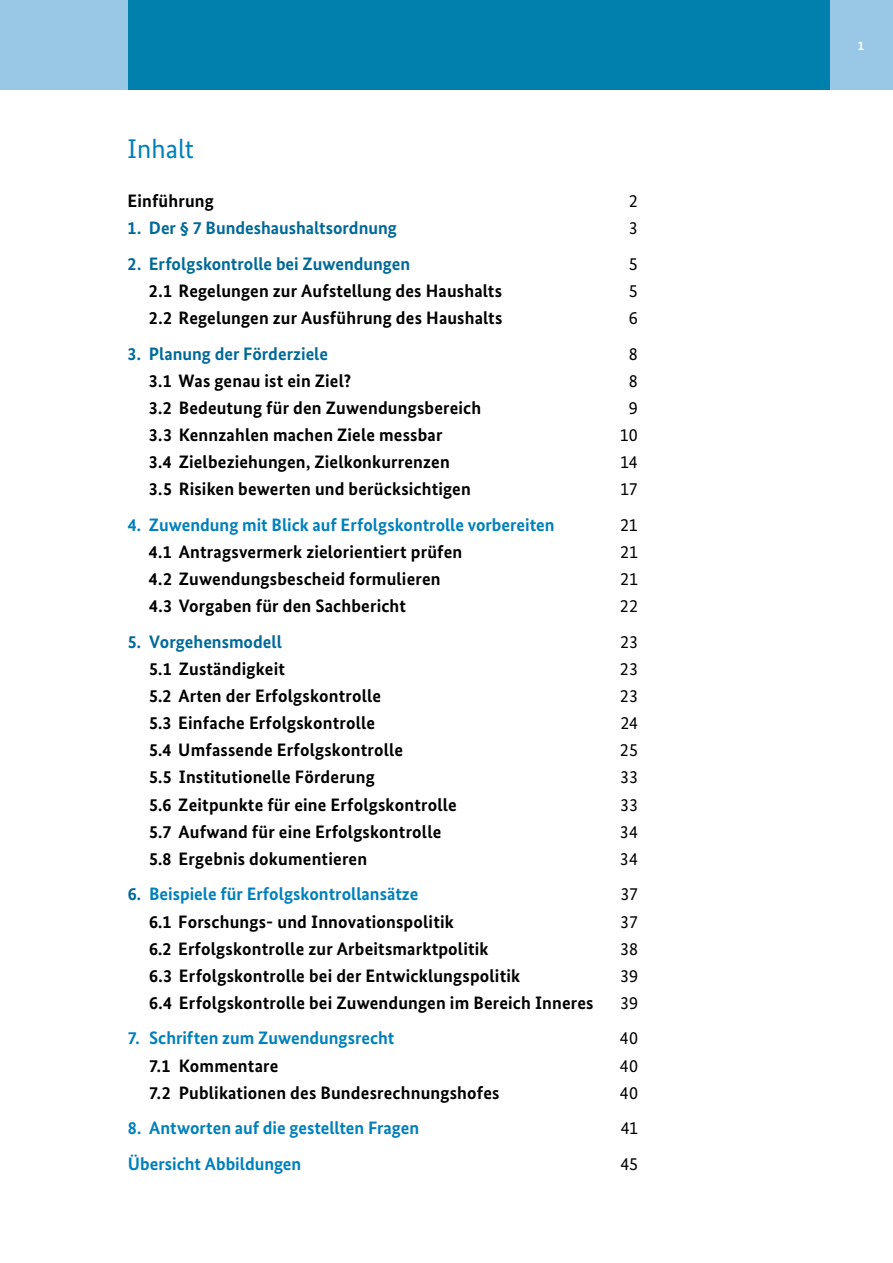
<style>
.page{position:relative;width:893px;height:1263px;background:#fff}
.page>*{position:absolute;margin:0;border:0;box-sizing:border-box;transform-origin:0 0}
.t1{font:27px "Bundes Sans";color:#0080bb}
.t2{font:700 18px "Bundes Sans";letter-spacing:.01em;color:#000}
.t3{font:700 18px "Bundes Sans";color:#0080bb}
.t4{font:700 18px "Bundes Sans";color:#006998}
.t5{font:18px "Bundes Sans";color:#000}
.t6{font:700 12.75px "Bundes Sans";color:#fff}
.s1{color:#006998}
</style>
<div class="page">
<div style="left:561px;top:0;width:332px;height:90px;background:#99c8e6"></div>
<div style="left:0;top:0;width:829px;height:90px;background:#0081ad"></div>
<div style="left:0;top:0;width:128px;height:90px;background:#99c8e6"></div>
<h2 class="t1" style="left:128px;top:132px;width:68px">Inhalt</h2>
<p class="t2" style="left:128px;top:190px;width:88px">Einführung</p>
<p class="t5" style="left:629px;top:190px;width:10px">2</p>
<p class="t4" style="left:128px;top:217px;width:271px">1. Der § 7 Bundeshaushaltsordnung</p>
<p class="t5" style="left:629px;top:217px;width:10px">3</p>
<p class="t4" style="left:128px;top:253px;width:284px">2. Erfolgskontrolle bei Zuwendungen</p>
<p class="t5" style="left:629px;top:253px;width:10px">5</p>
<p class="t2" style="left:149px;top:280px;width:355px">2.1 Regelungen zur Aufstellung des Haushalts</p>
<p class="t5" style="left:629px;top:280px;width:10px">5</p>
<p class="t2" style="left:149px;top:307px;width:355px">2.2 Regelungen zur Ausführung des Haushalts</p>
<p class="t5" style="left:629px;top:307px;width:10px">6</p>
<p class="t4" style="left:128px;top:343px;width:202px">3. Planung der Förderziele</p>
<p class="t5" style="left:629px;top:343px;width:10px">8</p>
<p class="t2" style="left:149px;top:370px;width:204px">3.1 Was genau ist ein Ziel?</p>
<p class="t5" style="left:629px;top:370px;width:10px">8</p>
<p class="t2" style="left:149px;top:397px;width:334px">3.2 Bedeutung für den Zuwendungsbereich</p>
<p class="t5" style="left:629px;top:397px;width:10px">9</p>
<p class="t2" style="left:149px;top:424px;width:295px">3.3 Kennzahlen machen Ziele messbar</p>
<p class="t5" style="left:620px;top:424px;width:19px">10</p>
<p class="t2" style="left:149px;top:451px;width:302px">3.4 Zielbeziehungen, Zielkonkurrenzen</p>
<p class="t5" style="left:620px;top:451px;width:19px">14</p>
<p class="t2" style="left:149px;top:478px;width:323px">3.5 Risiken bewerten und berücksichtigen</p>
<p class="t5" style="left:620px;top:478px;width:19px">17</p>
<p class="t3" style="left:128px;top:514px;width:428px">4. Zuwendung mit Blick auf Erfolgskontrolle vorbereiten</p>
<p class="t5" style="left:620px;top:514px;width:19px">21</p>
<p class="t2" style="left:149px;top:541px;width:315px">4.1 Antragsvermerk zielorientiert prüfen</p>
<p class="t5" style="left:620px;top:541px;width:19px">21</p>
<p class="t2" style="left:149px;top:568px;width:293px">4.2 Zuwendungsbescheid formulieren</p>
<p class="t5" style="left:620px;top:568px;width:19px">21</p>
<p class="t2" style="left:149px;top:595px;width:259px">4.3 Vorgaben für den Sachbericht</p>
<p class="t5" style="left:620px;top:595px;width:20px">22</p>
<p class="t4" style="left:128px;top:631px;width:156px">5. Vorgehensmodell</p>
<p class="t5" style="left:620px;top:631px;width:19px">23</p>
<p class="t2" style="left:149px;top:658px;width:138px">5.1 Zuständigkeit</p>
<p class="t5" style="left:620px;top:658px;width:20px">23</p>
<p class="t2" style="left:149px;top:685px;width:234px">5.2 Arten der Erfolgskontrolle</p>
<p class="t5" style="left:620px;top:685px;width:20px">23</p>
<p class="t2" style="left:149px;top:712px;width:228px">5.3 Einfache Erfolgskontrolle</p>
<p class="t5" style="left:620px;top:712px;width:19px">24</p>
<p class="t2" style="left:149px;top:739px;width:256px">5.4 Umfassende Erfolgskontrolle</p>
<p class="t5" style="left:620px;top:739px;width:20px">25</p>
<p class="t2" style="left:149px;top:766px;width:227px">5.5 Institutionelle Förderung</p>
<p class="t5" style="left:620px;top:766px;width:19px">33</p>
<p class="t2" style="left:149px;top:793px;width:309px">5.6 Zeitpunkte für eine Erfolgskontrolle</p>
<p class="t5" style="left:620px;top:793px;width:19px">33</p>
<p class="t2" style="left:149px;top:820px;width:294px">5.7 Aufwand für eine Erfolgskontrolle</p>
<p class="t5" style="left:620px;top:820px;width:20px">34</p>
<p class="t2" style="left:149px;top:848px;width:220px">5.8 Ergebnis dokumentieren</p>
<p class="t5" style="left:620px;top:848px;width:20px">34</p>
<p class="t3" style="left:128px;top:883px;width:292px"><span class="s1">6.</span> Beispiele für Erfolgskontrollansätze</p>
<p class="t5" style="left:620px;top:883px;width:19px">37</p>
<p class="t2" style="left:149px;top:910px;width:306px">6.1 Forschungs- und Innovationspolitik</p>
<p class="t5" style="left:620px;top:910px;width:19px">37</p>
<p class="t2" style="left:149px;top:937px;width:341px">6.2 Erfolgskontrolle zur Arbeitsmarktpolitik</p>
<p class="t5" style="left:620px;top:937px;width:20px">38</p>
<p class="t2" style="left:149px;top:964px;width:373px">6.3 Erfolgskontrolle bei der Entwicklungspolitik</p>
<p class="t5" style="left:620px;top:964px;width:19px">39</p>
<p class="t2" style="left:149px;top:992px;width:446px">6.4 Erfolgskontrolle bei Zuwendungen im Bereich Inneres</p>
<p class="t5" style="left:620px;top:992px;width:19px">39</p>
<p class="t3" style="left:128px;top:1027px;width:268px">7. Schriften zum Zuwendungsrecht</p>
<p class="t5" style="left:620px;top:1027px;width:20px">40</p>
<p class="t2" style="left:149px;top:1054px;width:131px">7.1 Kommentare</p>
<p class="t5" style="left:620px;top:1054px;width:20px">40</p>
<p class="t2" style="left:149px;top:1081px;width:352px">7.2 Publikationen des Bundesrechnungshofes</p>
<p class="t5" style="left:620px;top:1081px;width:20px">40</p>
<p class="t3" style="left:128px;top:1117px;width:293px">8. Antworten auf die gestellten Fragen</p>
<p class="t5" style="left:621px;top:1117px;width:19px">41</p>
<p class="t3" style="left:128px;top:1153px;width:175px">Übersicht Abbildungen</p>
<p class="t5" style="left:620px;top:1153px;width:19px">45</p>
<p class="t6" style="left:858px;top:37px;width:8px">1</p>
</div>
